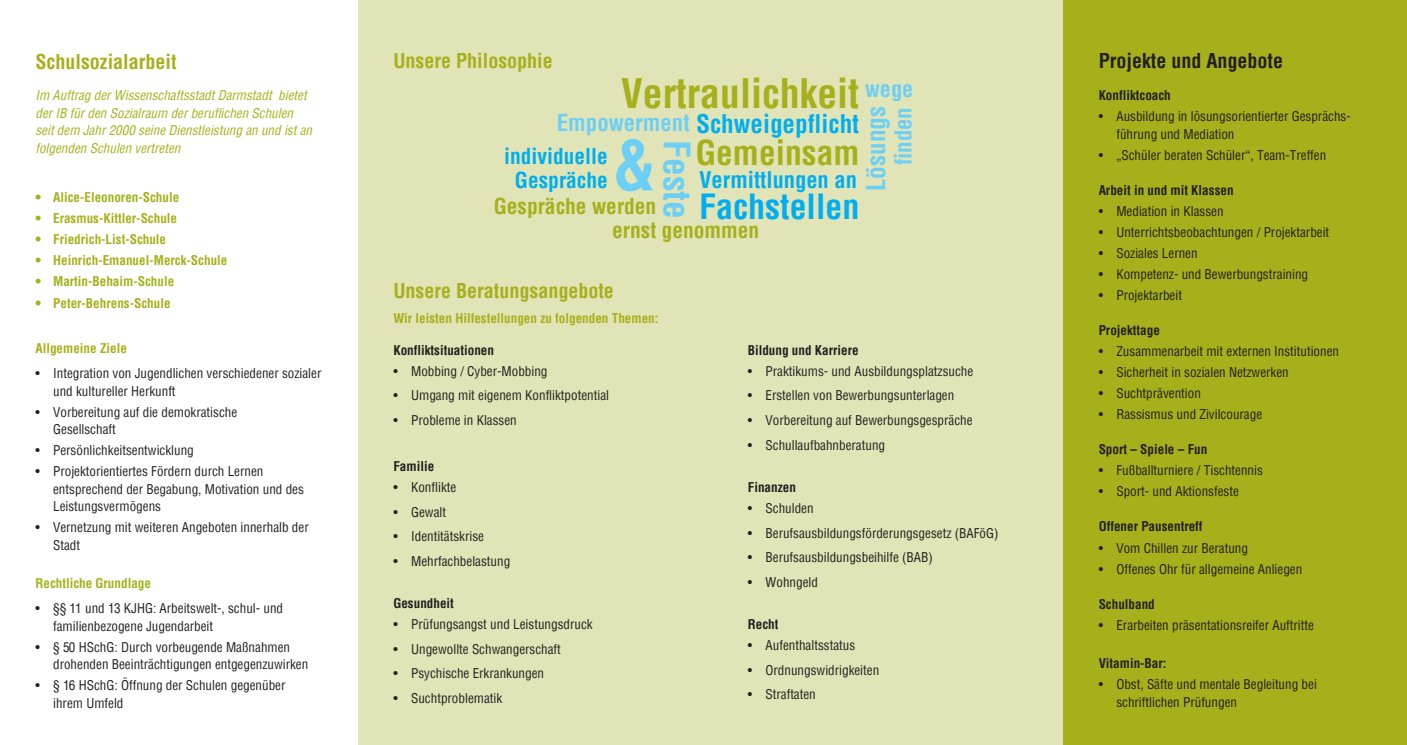
<style>
.page{position:relative;width:1407px;height:745px;background:#fff}
.page>*{position:absolute;margin:0;border:0;box-sizing:border-box;transform-origin:0 0}
.t1{font:700 condensed 67px "Helvetica";color:#6bcff6}
.t2{font:700 condensed 39.75px "Helvetica";color:#a6b01a}
.t3{font:700 condensed 35.62px "Helvetica";color:#6bcff6}
.t4{font:700 condensed 34px "Helvetica";color:#00aeef}
.t5{font:700 condensed 33.5px "Helvetica";color:#a6b01a}
.t6{font:700 condensed 25.12px "Helvetica";color:#00aeef}
.t7{font:700 condensed 25px "Helvetica";color:#6bcff6}
.t8{font:700 condensed 22.75px "Helvetica";color:#6bcff6}
.t9{font:700 condensed 22.5px "Helvetica";color:#00aeef}
.t10{font:700 condensed 22.12px "Helvetica";color:#6bcff6}
.t11{font:700 condensed 21.38px/24.4px "Helvetica";color:#a6b01a}
.t12{font:700 condensed 21.38px/23.9px "Helvetica";color:#00aeef;text-align:center}
.t13{font:700 condensed 20px "Helvetica";color:#a6b01a}
.t14{font:700 condensed 20px "Helvetica";color:#231f20}
.t15{font:condensed 13.12px/17.5px "Helvetica";color:#231f20}
.t16{font:700 condensed 13.12px "Helvetica";color:#a6b01a}
.t17{font:700 condensed 13.12px "Helvetica";color:#231f20}
.t18{font:italic condensed 13.12px/17.5px "Helvetica";color:#a6b01a}
.s1{font-size:22.75px;color:#6bcff6}
</style>
<div class="page">
<div style="left:358px;top:0;width:705px;height:744px;background:#e1e4b6"></div>
<div style="left:1063px;top:0;width:344px;height:744px;background:#a6b01a"></div>
<h3 class="t13" style="left:35px;top:48px;width:143px">Schulsozialarbeit</h3>
<p class="t18" style="left:35px;top:87px;width:278px">Im Auftrag der Wissenschaftsstadt Darmstadt bietet der IB für den Sozialraum der beruflichen Schulen seit dem Jahr 2000 seine Dienstleistung an und ist an folgenden Schulen vertreten</p>
<p class="t16" style="left:35px;top:188px;width:145px">• Alice-Eleonoren-Schule</p>
<p class="t16" style="left:35px;top:210px;width:143px">• Erasmus-Kittler-Schule</p>
<p class="t16" style="left:35px;top:231px;width:132px">• Friedrich-List-Schule</p>
<p class="t16" style="left:35px;top:252px;width:193px">• Heinrich-Emanuel-Merck-Schule</p>
<p class="t16" style="left:35px;top:273px;width:140px">• Martin-Behaim-Schule</p>
<p class="t16" style="left:35px;top:294px;width:137px">• Peter-Behrens-Schule</p>
<p class="t16" style="left:35px;top:340px;width:93px">Allgemeine Ziele</p>
<p class="t15" style="left:53px;top:364px;width:270px;text-indent:-18px">• Integration von Jugendlichen verschiedener sozialer und kultureller Herkunft</p>
<p class="t15" style="left:53px;top:402px;width:186px;text-indent:-18px">• Vorbereitung auf die demokratische<br>Gesellschaft</p>
<p class="t15" style="left:35px;top:441px;width:160px">• Persönlichkeitsentwicklung</p>
<p class="t15" style="left:53px;top:462px;width:252px;text-indent:-18px">• Projektorientiertes Fördern durch Lernen entsprechend der Begabung, Motivation und des<br>Leistungsvermögens</p>
<p class="t15" style="left:53px;top:518px;width:257px;text-indent:-18px">• Vernetzung mit weiteren Angeboten innerhalb der<br>Stadt</p>
<p class="t16" style="left:35px;top:574px;width:117px">Rechtliche Grundlage</p>
<p class="t15" style="left:53px;top:599px;width:232px;text-indent:-18px">• §§ 11 und 13 KJHG: Arbeitswelt-, schul- und familienbezogene Jugendarbeit</p>
<p class="t15" style="left:53px;top:637px;width:257px;text-indent:-18px">• § 50 HSchG: Durch vorbeugende Maßnahmen drohenden Beeinträchtigungen entgegenzuwirken</p>
<p class="t15" style="left:53px;top:676px;width:234px;text-indent:-18px">• § 16 HSchG: Öffnung der Schulen gegenüber ihrem Umfeld</p>
<h3 class="t13" style="left:393px;top:48px;width:161px">Unsere Philosophie</h3>
<h3 class="t14" style="left:1098px;top:48px;width:186px">Projekte und Angebote</h3>
<p class="t17" style="left:1098px;top:86px;width:74px">Konfliktcoach</p>
<p class="t15" style="left:1116px;top:107px;width:236px;text-indent:-18px">• Ausbildung in lösungsorientierter Gesprächs&shy;führung und Mediation</p>
<p class="t15" style="left:1098px;top:146px;width:229px">• „Schüler beraten Schüler“, Team-Treffen</p>
<p class="t17" style="left:1098px;top:181px;width:136px">Arbeit in und mit Klassen</p>
<p class="t15" style="left:1098px;top:202px;width:126px">• Mediation in Klassen</p>
<p class="t15" style="left:1098px;top:223px;width:232px">• Unterrichtsbeobachtungen / Projektarbeit</p>
<p class="t15" style="left:1098px;top:244px;width:100px">• Soziales Lernen</p>
<p class="t15" style="left:1098px;top:265px;width:211px">• Kompetenz- und Bewerbungstraining</p>
<p class="t15" style="left:1098px;top:286px;width:85px">• Projektarbeit</p>
<p class="t17" style="left:1098px;top:321px;width:63px">Projekttage</p>
<p class="t15" style="left:1098px;top:342px;width:242px">• Zusammenarbeit mit externen Institutionen</p>
<p class="t15" style="left:1098px;top:363px;width:192px">• Sicherheit in sozialen Netzwerken</p>
<p class="t15" style="left:1098px;top:384px;width:104px">• Suchtprävention</p>
<p class="t15" style="left:1098px;top:405px;width:165px">• Rassismus und Zivilcourage</p>
<p class="t17" style="left:1098px;top:440px;width:110px">Sport – Spiele – Fun</p>
<p class="t15" style="left:1098px;top:461px;width:166px">• Fußballturniere / Tischtennis</p>
<p class="t15" style="left:1098px;top:482px;width:142px">• Sport- und Aktionsfeste</p>
<p class="t17" style="left:1098px;top:517px;width:105px">Offener Pausentreff</p>
<p class="t15" style="left:1098px;top:538px;width:151px">• Vom Chillen zur Beratung</p>
<p class="t15" style="left:1098px;top:559px;width:205px">• Offenes Ohr für allgemeine Anliegen</p>
<p class="t17" style="left:1098px;top:594px;width:58px">Schulband</p>
<p class="t15" style="left:1098px;top:615px;width:217px">• Erarbeiten präsentationsreifer Auftritte</p>
<p class="t17" style="left:1098px;top:654px;width:69px">Vitamin-Bar:</p>
<p class="t15" style="left:1116px;top:675px;width:202px;text-indent:-18px">• Obst, Säfte und mentale Begleitung bei schriftlichen Prüfungen</p>
<h2 class="t2" style="left:621px;top:67px;width:240px">Vertraulichkeit</h2>
<h3 class="t5" style="left:696px;top:130px;width:165px">Gemeinsam</h3>
<h3 class="t10" style="left:865px;top:74px;width:50px">wege</h3>
<h3 class="t7" style="left:859px;top:191px;width:86px;rotate:-90deg">Lösungs</h3>
<h3 class="t8" style="left:888px;top:165px;width:60px;rotate:-90deg">finden</h3>
<h3 class="t6" style="left:557px;top:107px;width:304px"><span class="s1">Empowerment</span> Schweigepflicht</h3>
<h3 class="t9" style="left:699px;top:164px;width:159px">Vermittlungen an</h3>
<h3 class="t4" style="left:699px;top:184px;width:162px">Fachstellen</h3>
<h1 class="t1" style="left:612px;top:121px;width:46px">&amp;</h1>
<h3 class="t11" style="left:612px;top:193px;width:148px;text-indent:-118px">Gespräche werden<br>ernst genommen</h3>
<h3 class="t12" style="left:504px;top:143px;width:105px">individuelle<br>Gespräche</h3>
<h3 class="t3" style="left:700px;top:140px;width:81px;rotate:90deg">Feste</h3>
<h3 class="t13" style="left:393px;top:277px;width:222px">Unsere Beratungsangebote</h3>
<p class="t16" style="left:393px;top:309px;width:267px">Wir leisten Hilfestellungen zu folgenden Themen:</p>
<p class="t17" style="left:393px;top:341px;width:102px">Konfliktsituationen</p>
<p class="t15" style="left:393px;top:362px;width:156px">• Mobbing / Cyber-Mobbing</p>
<p class="t15" style="left:393px;top:386px;width:217px">• Umgang mit eigenem Konfliktpotential</p>
<p class="t15" style="left:393px;top:411px;width:125px">• Probleme in Klassen</p>
<p class="t17" style="left:393px;top:457px;width:42px">Familie</p>
<p class="t15" style="left:393px;top:478px;width:64px">• Konflikte</p>
<p class="t15" style="left:393px;top:502px;width:54px">• Gewalt</p>
<p class="t15" style="left:393px;top:527px;width:92px">• Identitätskrise</p>
<p class="t15" style="left:393px;top:551px;width:118px">• Mehrfachbelastung</p>
<p class="t17" style="left:393px;top:594px;width:62px">Gesundheit</p>
<p class="t15" style="left:393px;top:615px;width:201px">• Prüfungsangst und Leistungsdruck</p>
<p class="t15" style="left:393px;top:639px;width:169px">• Ungewollte Schwangerschaft</p>
<p class="t15" style="left:393px;top:664px;width:152px">• Psychische Erkrankungen</p>
<p class="t15" style="left:393px;top:688px;width:110px">• Suchtproblematik</p>
<p class="t17" style="left:748px;top:341px;width:112px">Bildung und Karriere</p>
<p class="t15" style="left:748px;top:362px;width:227px">• Praktikums- und Ausbildungsplatzsuche</p>
<p class="t15" style="left:748px;top:386px;width:208px">• Erstellen von Bewerbungsunterlagen</p>
<p class="t15" style="left:748px;top:411px;width:226px">• Vorbereitung auf Bewerbungsgespräche</p>
<p class="t15" style="left:748px;top:435px;width:139px">• Schullaufbahnberatung</p>
<p class="t17" style="left:748px;top:478px;width:50px">Finanzen</p>
<p class="t15" style="left:748px;top:499px;width:67px">• Schulden</p>
<p class="t15" style="left:748px;top:523px;width:252px">• Berufsausbildungsförderungsgesetz (BAFöG)</p>
<p class="t15" style="left:748px;top:548px;width:187px">• Berufsausbildungsbeihilfe (BAB)</p>
<p class="t15" style="left:748px;top:572px;width:72px">• Wohngeld</p>
<p class="t17" style="left:748px;top:615px;width:32px">Recht</p>
<p class="t15" style="left:748px;top:635px;width:109px">• Aufenthaltsstatus</p>
<p class="t15" style="left:748px;top:660px;width:133px">• Ordnungswidrigkeiten</p>
<p class="t15" style="left:748px;top:685px;width:70px">• Straftaten</p>
</div>
